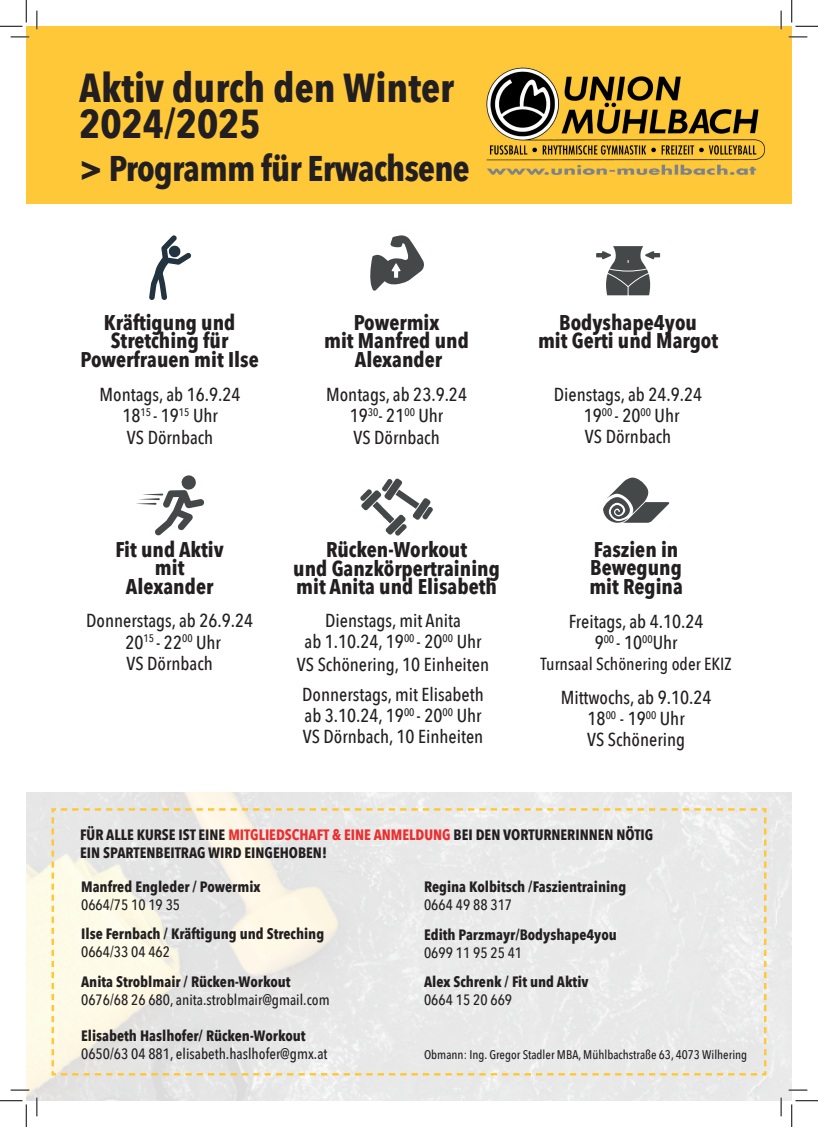
<style>
.page{position:relative;width:818px;height:1127px;background:#fff}
.page>*{position:absolute;margin:0;border:0;box-sizing:border-box;transform-origin:0 0}
.t1{font:700 40.38px/35.6px "Avenir Next Condensed";color:#231f20}
.t2{font:700 35.62px "Avenir Next Condensed";letter-spacing:-.02em;color:#231f20}
.t3{font:700 21.25px/18.8px "Avenir Next Condensed";color:#231f20;text-align:center}
.t4{font:500 18.75px/21.2px "Avenir Next Condensed";color:#231f20;text-align:center}
.t5{font:500 17.5px "Avenir Next Condensed";color:#231f20}
.t6{font:700 15px/18px "Avenir Next Condensed";color:#231f20}
.t7{font:500 15px "Avenir Next Condensed";color:#231f20}
.t8{font:500 12.5px "Avenir Next Condensed";color:#231f20}
.s1{color:#ee2d2d}
</style>
<div class="page">
<div style="left:26px;top:26px;width:766px;height:178px;background:#ffc838"></div>
<img style="left:26px;top:792px;width:766px;height:308px">
<svg style="left:50px;top:806px;width:718px;height:270px"></svg>
<svg style="left:596px;top:246px;width:64px;height:49px"></svg>
<svg style="left:370px;top:235px;width:54px;height:56px"></svg>
<svg style="left:360px;top:478px;width:73px;height:58px"></svg>
<svg style="left:603px;top:477px;width:66px;height:46px"></svg>
<svg style="left:136px;top:475px;width:68px;height:60px"></svg>
<img style="left:486px;top:67px;width:279px;height:108px">
<svg style="left:149px;top:235px;width:42px;height:65px"></svg>
<svg style="left:11px;top:36px;width:18px;height:2px"></svg>
<svg style="left:788px;top:36px;width:19px;height:2px"></svg>
<svg style="left:11px;top:1088px;width:18px;height:2px"></svg>
<svg style="left:788px;top:1088px;width:19px;height:2px"></svg>
<svg style="left:36px;top:11px;width:2px;height:18px"></svg>
<svg style="left:36px;top:1097px;width:2px;height:18px"></svg>
<svg style="left:780px;top:11px;width:2px;height:18px"></svg>
<svg style="left:780px;top:1097px;width:2px;height:18px"></svg>
<svg style="left:0;top:0;width:27px;height:27px"></svg>
<svg style="left:0;top:1100px;width:27px;height:26px"></svg>
<svg style="left:791px;top:0;width:27px;height:27px"></svg>
<svg style="left:791px;top:1100px;width:27px;height:26px"></svg>
<h1 class="t1" style="left:79px;top:70px;width:376px">Aktiv durch den Winter<br>2024/2025</h1>
<h2 class="t2" style="left:79px;top:146px;width:392px">&gt; Programm für Erwachsene</h2>
<p class="t3" style="left:81px;top:312px;width:180px">Kräftigung und<br>Stretching für<br>Powerfrauen mit Ilse</p>
<p class="t4" style="left:100px;top:383px;width:142px;line-height:21.9px">Montags, ab 16.9.24<br>18<sup>15</sup> - 19<sup>15</sup> Uhr<br>VS Dörnbach</p>
<p class="t3" style="left:324px;top:312px;width:146px">Powermix<br>mit Manfred und<br>Alexander</p>
<p class="t4" style="left:326px;top:383px;width:142px;line-height:21.9px">Montags, ab 23.9.24<br>19<sup>30</sup>- 21<sup>00</sup> Uhr<br>VS Dörnbach</p>
<p class="t3" style="left:115px;top:539px;width:110px">Fit und Aktiv mit<br>Alexander</p>
<p class="t4" style="left:86px;top:610px;width:168px">Donnerstags, ab 26.9.24<br>20<sup>15</sup> - 22<sup>00</sup> Uhr<br>VS Dörnbach</p>
<p class="t3" style="left:293px;top:540px;width:208px">Rücken-Workout<br>und Ganzkörpertraining mit Anita und Elisabeth</p>
<p class="t4" style="left:297px;top:609px;width:194px;line-height:21.9px">Dienstags, mit Anita<br>ab 1.10.24, 19<sup>00</sup> - 20<sup>00</sup> Uhr<br>VS Schönering, 10 Einheiten</p>
<p class="t4" style="left:302px;top:683px;width:183px;text-align:left">Donnerstags, mit Elisabeth ab 3.10.24, 19<sup>00</sup> - 20<sup>00</sup> Uhr<br>VS Dörnbach, 10 Einheiten</p>
<p class="t3" style="left:538px;top:312px;width:182px">Bodyshape4you<br>mit Gerti und Margot</p>
<p class="t4" style="left:554px;top:383px;width:150px">Dienstags, ab 24.9.24<br>19<sup>00</sup> - 20<sup>00</sup> Uhr<br>VS Dörnbach</p>
<p class="t3" style="left:589px;top:539px;width:95px;text-align:left">Faszien in<br>Bewegung mit Regina</p>
<p class="t4" style="left:569px;top:610px;width:136px">Freitags, ab 4.10.24<br>9<sup>00</sup> - 10<sup>00</sup>Uhr</p>
<p class="t5" style="left:540px;top:653px;width:193px">Turnsaal Schönering oder EKIZ</p>
<p class="t4" style="left:561px;top:686px;width:152px">Mittwochs, ab 9.10.24<br>18<sup>00</sup> - 19<sup>00</sup> Uhr<br>VS Schönering</p>
<p class="t6" style="left:80px;top:825px;width:575px">FÜR ALLE KURSE IST EINE <span class="s1">MITGLIEDSCHAFT &amp; EINE ANMELDUNG</span> BEI DEN VORTURNERINNEN NÖTIG<br>EIN SPARTENBEITRAG WIRD EINGEHOBEN!</p>
<p class="t6" style="left:81px;top:877px;width:181px">Manfred Engleder / Powermix</p>
<p class="t7" style="left:81px;top:895px;width:101px">0664/75 10 19 35</p>
<p class="t6" style="left:81px;top:924px;width:245px">Ilse Fernbach / Kräftigung und Streching</p>
<p class="t7" style="left:81px;top:942px;width:90px">0664/33 04 462</p>
<p class="t6" style="left:81px;top:971px;width:211px">Anita Stroblmair / Rücken-Workout</p>
<p class="t7" style="left:81px;top:990px;width:250px">0676/68 26 680, anita.stroblmair@gmail.com</p>
<p class="t6" style="left:81px;top:1025px;width:226px">Elisabeth Haslhofer/ Rücken-Workout</p>
<p class="t7" style="left:81px;top:1044px;width:248px">0650/63 04 881, elisabeth.haslhofer@gmx.at</p>
<p class="t6" style="left:424px;top:877px;width:204px">Regina Kolbitsch /Faszientraining</p>
<p class="t7" style="left:424px;top:895px;width:90px">0664 49 88 317</p>
<p class="t6" style="left:424px;top:925px;width:194px">Edith Parzmayr/Bodyshape4you</p>
<p class="t7" style="left:424px;top:943px;width:100px">0699 11 95 25 41</p>
<p class="t6" style="left:424px;top:972px;width:166px">Alex Schrenk / Fit und Aktiv</p>
<p class="t7" style="left:424px;top:990px;width:90px">0664 15 20 669</p>
<p class="t8" style="left:424px;top:1046px;width:325px">Obmann: Ing. Gregor Stadler MBA, Mühlbachstraße 63, 4073 Wilhering</p>
</div>
